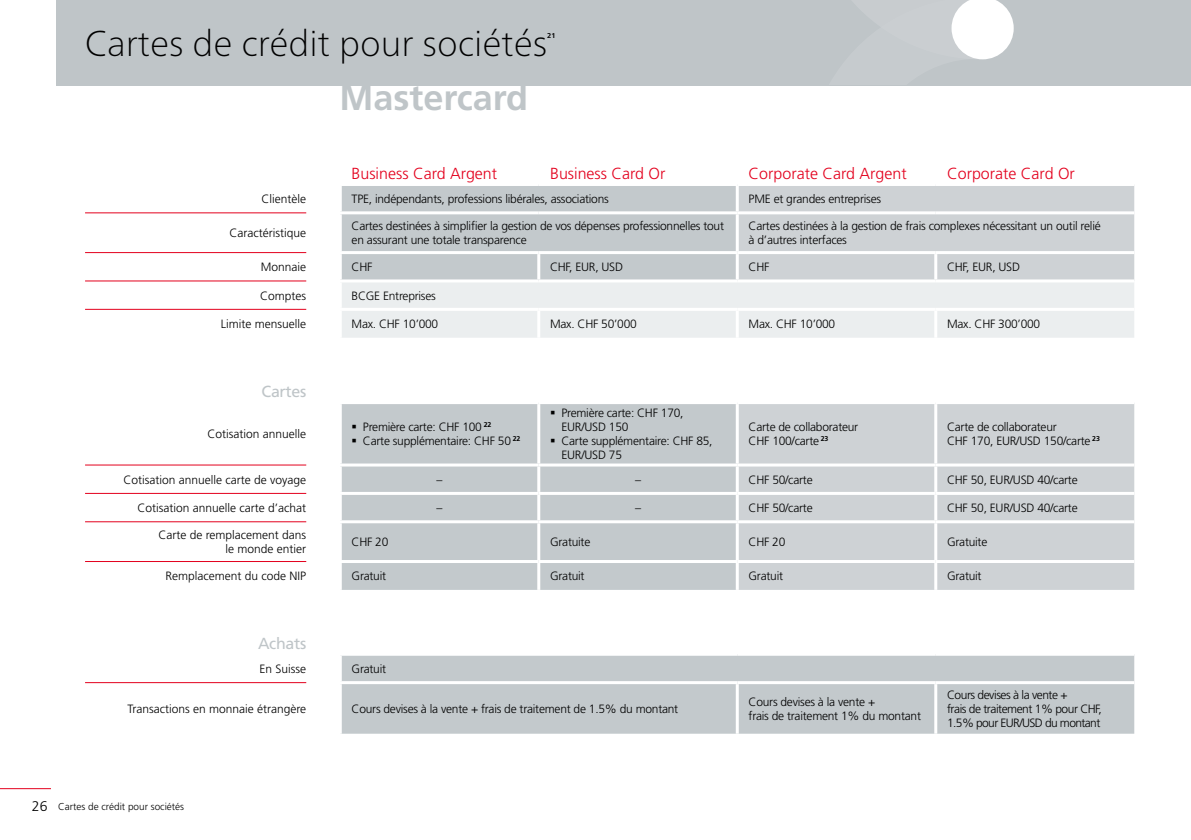
<style>
.page{position:relative;width:1191px;height:840px;background:#fff}
.page>*{position:absolute;margin:0;border:0;box-sizing:border-box;transform-origin:0 0}
.t1{font:100 36px "Frutiger Neue LT Pro";color:#000}
.t2{font:700 36px "Frutiger LT Std";color:#bfc5c8}
.t3{font:300 16px "Frutiger LT Std";color:#e3001d}
.t4{font:16px "Frutiger LT Std";letter-spacing:-.02em;color:#bfc5c8}
.t5{font:300 12px/14px "Frutiger LT Std";letter-spacing:-.02em;color:#000}
.t6{font:300 12px/14px "Frutiger LT Std";color:#000;text-align:right}
.t7{font:300 12px/14px "Frutiger LT Std";letter-spacing:-.04em;color:#000}
.t8{font:300 10px "Frutiger LT Std";color:#000}
.t9{font:700 7px "Frutiger Neue LT Pro";color:#000}
.s1{font-size:14px}
</style>
<div class="page">
<div style="left:57px;top:0;width:1134px;height:85px;background:#bfc5c8"></div>
<svg style="left:882px;top:0;width:131px;height:60px"></svg>
<svg style="left:342px;top:186px;width:792px;height:93px;background:#c8cdd0"></svg>
<div style="left:342px;top:282px;width:792px;height:55px;background:#ebeeef"></div>
<hr style="left:339px;top:211px;width:200px;height:3px;background:#fff">
<hr style="left:539px;top:211px;width:198px;height:3px;background:#fff">
<hr style="left:339px;top:251px;width:200px;height:3px;background:#fff">
<hr style="left:339px;top:308px;width:200px;height:3px;background:#fff">
<hr style="left:737px;top:211px;width:198px;height:3px;background:#fff">
<hr style="left:935px;top:211px;width:199px;height:3px;background:#fff">
<hr style="left:539px;top:251px;width:198px;height:3px;background:#fff">
<hr style="left:537px;top:254px;width:3px;height:25px;background:#fff">
<hr style="left:737px;top:251px;width:198px;height:3px;background:#fff">
<hr style="left:935px;top:251px;width:199px;height:3px;background:#fff">
<hr style="left:539px;top:308px;width:198px;height:3px;background:#fff">
<hr style="left:537px;top:311px;width:3px;height:26px;background:#fff">
<hr style="left:737px;top:308px;width:198px;height:3px;background:#fff">
<hr style="left:935px;top:308px;width:199px;height:3px;background:#fff">
<hr style="left:736px;top:186px;width:3px;height:25px;background:#fff">
<hr style="left:736px;top:214px;width:3px;height:37px;background:#fff">
<hr style="left:736px;top:254px;width:3px;height:25px;background:#fff">
<hr style="left:736px;top:311px;width:3px;height:26px;background:#fff">
<hr style="left:934px;top:254px;width:3px;height:25px;background:#fff">
<hr style="left:934px;top:311px;width:3px;height:26px;background:#fff">
<hr style="left:85px;top:212px;width:221px;height:1px;background:#e3001d">
<hr style="left:85px;top:252px;width:221px;height:1px;background:#e3001d">
<hr style="left:85px;top:280px;width:221px;height:1px;background:#e3001d">
<hr style="left:85px;top:309px;width:221px;height:1px;background:#e3001d">
<div style="left:342px;top:655px;width:792px;height:78px;background:#c3c9cc"></div>
<hr style="left:339px;top:680px;width:398px;height:3px;background:#fff">
<hr style="left:737px;top:680px;width:198px;height:3px;background:#fff">
<hr style="left:935px;top:680px;width:199px;height:3px;background:#fff">
<hr style="left:736px;top:683px;width:3px;height:50px;background:#fff">
<hr style="left:934px;top:683px;width:3px;height:50px;background:#fff">
<hr style="left:85px;top:682px;width:221px;height:1px;background:#e3001d">
<div style="left:342px;top:404px;width:394px;height:185px;background:#c3c9cc"></div>
<div style="left:739px;top:404px;width:395px;height:185px;background:#ced2d5"></div>
<hr style="left:339px;top:463px;width:200px;height:3px;background:#fff">
<hr style="left:339px;top:491px;width:200px;height:3px;background:#fff">
<hr style="left:339px;top:520px;width:200px;height:3px;background:#fff">
<hr style="left:339px;top:559px;width:200px;height:3px;background:#fff">
<hr style="left:537px;top:404px;width:3px;height:59px;background:#fff">
<hr style="left:539px;top:463px;width:198px;height:3px;background:#fff">
<hr style="left:537px;top:466px;width:3px;height:25px;background:#fff">
<hr style="left:737px;top:463px;width:198px;height:3px;background:#fff">
<hr style="left:935px;top:463px;width:199px;height:3px;background:#fff">
<hr style="left:539px;top:491px;width:198px;height:3px;background:#fff">
<hr style="left:537px;top:494px;width:3px;height:26px;background:#fff">
<hr style="left:737px;top:491px;width:198px;height:3px;background:#fff">
<hr style="left:935px;top:491px;width:199px;height:3px;background:#fff">
<hr style="left:539px;top:520px;width:198px;height:3px;background:#fff">
<hr style="left:537px;top:523px;width:3px;height:36px;background:#fff">
<hr style="left:737px;top:520px;width:198px;height:3px;background:#fff">
<hr style="left:935px;top:520px;width:199px;height:3px;background:#fff">
<hr style="left:539px;top:559px;width:198px;height:3px;background:#fff">
<hr style="left:537px;top:562px;width:3px;height:27px;background:#fff">
<hr style="left:737px;top:559px;width:198px;height:3px;background:#fff">
<hr style="left:935px;top:559px;width:199px;height:3px;background:#fff">
<hr style="left:934px;top:404px;width:3px;height:59px;background:#fff">
<hr style="left:934px;top:466px;width:3px;height:25px;background:#fff">
<hr style="left:934px;top:494px;width:3px;height:26px;background:#fff">
<hr style="left:934px;top:523px;width:3px;height:36px;background:#fff">
<hr style="left:934px;top:562px;width:3px;height:27px;background:#fff">
<hr style="left:85px;top:464px;width:221px;height:1px;background:#e3001d">
<hr style="left:85px;top:493px;width:221px;height:1px;background:#e3001d">
<hr style="left:85px;top:521px;width:221px;height:1px;background:#e3001d">
<hr style="left:85px;top:561px;width:221px;height:1px;background:#e3001d">
<hr style="left:0;top:787px;width:51px;height:1px;background:#e3001d">
<svg style="left:352px;top:425px;width:4px;height:3px"></svg>
<svg style="left:352px;top:439px;width:4px;height:3px"></svg>
<h1 class="t1" style="left:85px;top:22px;width:464px">Cartes de crédit pour sociétés</h1>
<p class="t9" style="left:547px;top:32px;width:10px">21</p>
<h1 class="t2" style="left:339px;top:76px;width:190px">Mastercard</h1>
<h2 class="t3" style="left:351px;top:164px;width:147px">Business Card Argent</h2>
<h2 class="t3" style="left:550px;top:164px;width:117px">Business Card Or</h2>
<h2 class="t3" style="left:748px;top:164px;width:159px">Corporate Card Argent</h2>
<h2 class="t3" style="left:947px;top:164px;width:129px">Corporate Card Or</h2>
<p class="t6" style="left:261px;top:192px;width:46px">Clientèle</p>
<p class="t5" style="left:351px;top:192px;width:259px">TPE, indépendants, professions libérales, associations</p>
<p class="t5" style="left:748px;top:192px;width:134px">PME et grandes entreprises</p>
<p class="t6" style="left:229px;top:226px;width:78px">Caractéristique</p>
<p class="t5" style="left:351px;top:219px;width:374px">Cartes destinées à simplifier la gestion de vos dépenses professionnelles tout en assurant une totale transparence</p>
<p class="t5" style="left:748px;top:219px;width:354px">Cartes destinées à la gestion de frais complexes nécessitant un outil relié à d’autres interfaces</p>
<p class="t6" style="left:261px;top:260px;width:47px">Monnaie</p>
<p class="t5" style="left:352px;top:260px;width:22px">CHF</p>
<p class="t5" style="left:550px;top:260px;width:74px">CHF, EUR, USD</p>
<p class="t5" style="left:748px;top:260px;width:22px">CHF</p>
<p class="t5" style="left:947px;top:260px;width:74px">CHF, EUR, USD</p>
<p class="t6" style="left:260px;top:288px;width:48px">Comptes</p>
<p class="t5" style="left:351px;top:288px;width:86px">BCGE Entreprises</p>
<p class="t6" style="left:221px;top:317px;width:87px">Limite mensuelle</p>
<p class="t5" style="left:351px;top:317px;width:88px">Max. CHF 10’000</p>
<p class="t5" style="left:550px;top:317px;width:88px">Max. CHF 50’000</p>
<p class="t5" style="left:748px;top:317px;width:88px">Max. CHF 10’000</p>
<p class="t5" style="left:947px;top:317px;width:95px">Max. CHF 300’000</p>
<h2 class="t4" style="left:262px;top:382px;width:46px">Cartes</h2>
<p class="t6" style="left:207px;top:427px;width:100px">Cotisation annuelle</p>
<p class="t5" style="left:363px;top:420px;width:159px">Première carte: CHF 100 <sup>22<br></sup>Carte supplémentaire: CHF 50 <sup>22</sup></p>
<p class="t5" style="left:561px;top:406px;width:153px">Première carte: CHF 170,<br>EUR/USD 150<br>Carte supplémentaire: CHF 85,<br>EUR/USD 75</p>
<p class="t5" style="left:748px;top:420px;width:111px">Carte de collaborateur<br>CHF 100/carte <sup>23</sup></p>
<p class="t5" style="left:947px;top:420px;width:154px">Carte de collaborateur<br>CHF 170, EUR/USD 150/carte <sup>23</sup></p>
<p class="t6" style="left:123px;top:472px;width:184px">Cotisation annuelle carte de voyage</p>
<p class="t5" style="left:436px;top:472px;width:7px">–</p>
<p class="t5" style="left:635px;top:472px;width:7px">–</p>
<p class="t5" style="left:748px;top:472px;width:66px">CHF 50/carte</p>
<p class="t5" style="left:947px;top:472px;width:132px">CHF 50, EUR/USD 40/carte</p>
<p class="t6" style="left:137px;top:501px;width:170px">Cotisation annuelle carte d’achat</p>
<p class="t5" style="left:436px;top:501px;width:7px">–</p>
<p class="t5" style="left:635px;top:501px;width:7px">–</p>
<p class="t5" style="left:748px;top:501px;width:66px">CHF 50/carte</p>
<p class="t5" style="left:947px;top:501px;width:132px">CHF 50, EUR/USD 40/carte</p>
<p class="t6" style="left:158px;top:528px;width:149px">Carte de remplacement dans le monde entier</p>
<p class="t5" style="left:351px;top:535px;width:38px">CHF 20</p>
<p class="t5" style="left:550px;top:535px;width:42px">Gratuite</p>
<p class="t5" style="left:748px;top:535px;width:38px">CHF 20</p>
<p class="t5" style="left:947px;top:535px;width:42px">Gratuite</p>
<p class="t6" style="left:165px;top:569px;width:142px">Remplacement du code NIP</p>
<p class="t5" style="left:351px;top:569px;width:36px">Gratuit</p>
<p class="t5" style="left:550px;top:569px;width:36px">Gratuit</p>
<p class="t5" style="left:748px;top:569px;width:36px">Gratuit</p>
<p class="t5" style="left:947px;top:569px;width:36px">Gratuit</p>
<h2 class="t4" style="left:258px;top:633px;width:50px">Achats</h2>
<p class="t6" style="left:259px;top:661px;width:48px">En Suisse</p>
<p class="t5" style="left:351px;top:661px;width:36px">Gratuit</p>
<p class="t6" style="left:127px;top:701px;width:180px">Transactions en monnaie étrangère</p>
<p class="t5" style="left:351px;top:701px;width:328px">Cours devises à la vente + frais de traitement de 1.5% du montant</p>
<p class="t5" style="left:748px;top:694px;width:174px">Cours devises à la vente +<br>frais de traitement 1% du montant</p>
<p class="t7" style="left:947px;top:687px;width:156px">Cours devises à la vente +<br>frais de traitement 1% pour CHF,<br>1.5% pour EUR/USD du montant</p>
<p class="t8" style="left:32px;top:800px;width:154px"><span class="s1">26</span> Cartes de crédit pour sociétés</p>
</div>
